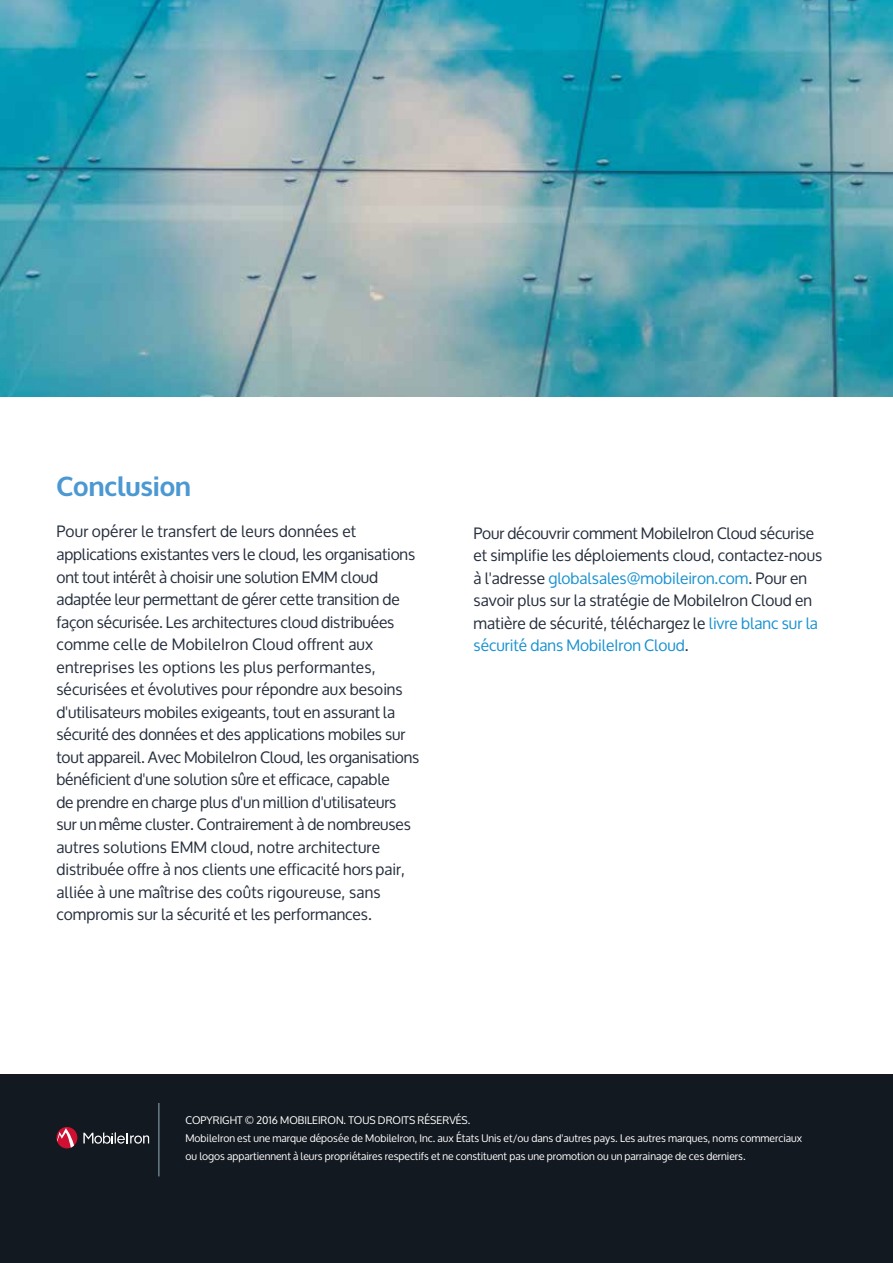
<style>
.page{position:relative;width:893px;height:1263px;background:#fff}
.page>*{position:absolute;margin:0;border:0;box-sizing:border-box;transform-origin:0 0}
.t1{font:700 27px "Oxygen";color:#4b98d2}
.t2{font:15.75px/22.5px "Oxygen";color:#262e3d}
.t3{font:10.5px/18px "Oxygen";color:#fff}
.s1{color:#1a92d0}
</style>
<div class="page">
<img style="left:0;top:0;width:893px;height:396px">
<div style="left:0;top:1074px;width:893px;height:189px;background:#131921"></div>
<svg style="left:56px;top:1127px;width:103px;height:32px"></svg>
<hr style="left:159px;top:1103px;width:1px;height:73px;background:#93adbb">
<h1 class="t1" style="left:56px;top:470px;width:136px">Conclusion</h1>
<p class="t2" style="left:56px;top:521px;width:364px">Pour opérer le transfert de leurs données et applications existantes vers le cloud, les organisations ont tout intérêt à choisir une solution EMM cloud adaptée leur permettant de gérer cette transition de façon sécurisée. Les architectures cloud distribuées comme celle de MobileIron Cloud offrent aux entreprises les options les plus performantes, sécurisées et évolutives pour répondre aux besoins d'utilisateurs mobiles exigeants, tout en assurant la sécurité des données et des applications mobiles sur tout appareil. Avec MobileIron Cloud, les organisations bénéficient d'une solution sûre et efficace, capable<br>de prendre en charge plus d'un million d'utilisateurs sur un même cluster. Contrairement à de nombreuses autres solutions EMM cloud, notre architecture distribuée offre à nos clients une efficacité hors pair, alliée à une maîtrise des coûts rigoureuse, sans compromis sur la sécurité et les performances.</p>
<p class="t2" style="left:473px;top:522px;width:350px">Pour découvrir comment MobileIron Cloud sécurise et simplifie les déploiements cloud, contactez-nous à l'adresse <span class="s1">globalsales@mobileiron.com</span>. Pour en savoir plus sur la stratégie de MobileIron Cloud en matière de sécurité, téléchargez le <span class="s1">livre blanc sur la sécurité dans MobileIron Cloud</span>.</p>
<p class="t3" style="left:185px;top:1111px;width:618px">COPYRIGHT © 2016 MOBILEIRON. TOUS DROITS RÉSERVÉS.<br>MobileIron est une marque déposée de MobileIron, Inc. aux États Unis et/ou dans d'autres pays. Les autres marques, noms commerciaux ou logos appartiennent à leurs propriétaires respectifs et ne constituent pas une promotion ou un parrainage de ces derniers.</p>
</div>
